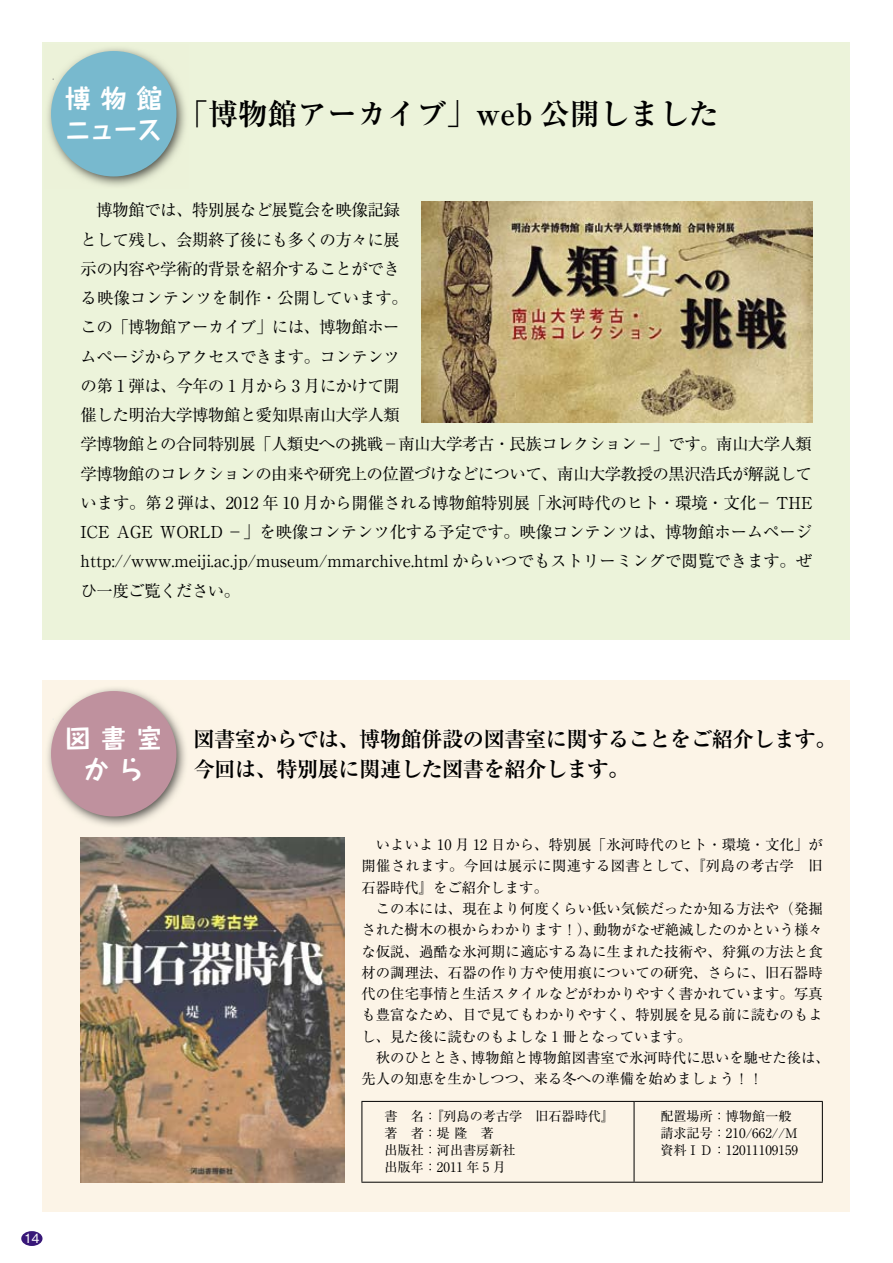
<style>
.page{position:relative;width:893px;height:1263px;background:#fff}
.page>*{position:absolute;margin:0;border:0;box-sizing:border-box;transform-origin:0 0}
.t1{font:700 29.7px "Ryumin Pro";color:#000}
.t2{font:700 25.5px/32px "Taka Hand Std";letter-spacing:.4em;color:#fff;text-align:center}
.t3{font:700 21.3px/29.7px "Ryumin Pro";letter-spacing:-.025em;color:#000}
.t4{font:16.5px/29.2px "Ryumin Pro";letter-spacing:-.035em;color:#000}
.t5{font:14.4px/21.3px "Ryumin Pro";letter-spacing:.005em;color:#000}
.t6{font:14.4px "Ryumin Pro";letter-spacing:.025em;color:#000}
.t7{font:13.2px/17px "Ryumin Pro";color:#000}
.t8{font:500 12.75px "Gothic BBB Pro";color:#fff}
</style>
<div class="page">
<div style="left:21px;top:1231px;width:22px;height:15px;background:#381778;border-radius:50%"></div>
<div style="left:43px;top:43px;width:807px;height:597px;background:#ecf3da"></div>
<div style="left:43px;top:680px;width:807px;height:532px;background:#fcf4e7"></div>
<img style="left:81px;top:837px;width:263px;height:346px">
<img style="left:47px;top:48px;width:139px;height:138px">
<div style="left:51px;top:51px;width:125px;height:125px;background:#78b9ce;border-radius:50%"></div>
<img style="left:47px;top:688px;width:139px;height:138px">
<div style="left:51px;top:691px;width:125px;height:125px;background:#bf919e;border-radius:50%"></div>
<img style="left:421px;top:202px;width:391px;height:220px">
<hr style="left:361px;top:1101px;width:273px;height:1px;background:#000">
<hr style="left:361px;top:1102px;width:1px;height:80px;background:#000">
<hr style="left:634px;top:1101px;width:189px;height:1px;background:#000">
<hr style="left:634px;top:1102px;width:1px;height:80px;background:#000">
<hr style="left:822px;top:1102px;width:1px;height:80px;background:#000">
<hr style="left:361px;top:1182px;width:273px;height:1px;background:#000">
<hr style="left:634px;top:1182px;width:189px;height:1px;background:#000">
<h2 class="t2" style="left:65px;top:80px;width:98px">博物館</h2>
<h2 class="t2" style="left:65px;top:111px;width:99px">ニュース</h2>
<h1 class="t1" style="left:179px;top:90px;width:541px">「博物館アーカイブ」web 公開しました</h1>
<p class="t4" style="left:81px;top:195px;width:733px">　博物館では、特別展など展覧会を映像記録<br>として残し、会期終了後にも多くの方々に展<br>示の内容や学術的背景を紹介することができ<br>る映像コンテンツを制作・公開しています。<br>この「博物館アーカイブ」には、博物館ホー<br>ムページからアクセスできます。コンテンツ<br>の第 1 弾は、今年の 1 月から 3 月にかけて開<br>催した明治大学博物館と愛知県南山大学人類<br>学博物館との合同特別展「人類史への挑戦－南山大学考古・民族コレクション－」です。南山大学人類学博物館のコレクションの由来や研究上の位置づけなどについて、南山大学教授の黒沢浩氏が解説しています。第 2 弾は、2012 年 10 月から開催される博物館特別展「氷河時代のヒト・環境・文化－ THE ICE AGE WORLD －」を映像コンテンツ化する予定です。映像コンテンツは、博物館ホームページhttp://www.meiji.ac j p. /museum/mmarchive.html からいつでもストリーミングで閲覧できます。ぜひ一度ご覧ください。</p>
<h2 class="t2" style="left:65px;top:719px;width:98px">図書室から</h2>
<p class="t8" style="left:24px;top:1228px;width:17px">14</p>
<p class="t3" style="left:193px;top:723px;width:645px">図書室からでは、博物館併設の図書室に関することをご紹介します。今回は、特別展に関連した図書を紹介します。</p>
<p class="t5" style="left:361px;top:833px;width:463px">　いよいよ 10 月 12 日から、特別展「氷河時代のヒト・環境・文化」が</p>
<p class="t6" style="left:361px;top:855px;width:463px">開催されます。今回は展示に関連する図書として、『列島の考古学　旧</p>
<p class="t5" style="left:361px;top:876px;width:188px">石器時代』をご紹介します。</p>
<p class="t5" style="left:361px;top:897px;width:463px">　この本には、現在より何度くらい低い気候だったか知る方法や（発掘</p>
<p class="t5" style="left:593px;top:918px;width:231px">動物がなぜ絶滅したのかという様々</p>
<p class="t5" style="left:361px;top:918px;width:238px">された樹木の根からわかります！）、</p>
<p class="t5" style="left:361px;top:939px;width:463px">な仮説、過酷な氷河期に適応する為に生まれた技術や、狩猟の方法と食</p>
<p class="t5" style="left:361px;top:961px;width:463px">材の調理法、石器の作り方や使用痕についての研究、さらに、旧石器時</p>
<p class="t5" style="left:361px;top:982px;width:463px">代の住宅事情と生活スタイルなどがわかりやすく書かれています。写真</p>
<p class="t5" style="left:361px;top:1003px;width:463px">も豊富なため、目で見てもわかりやすく、特別展を見る前に読むのもよ</p>
<p class="t5" style="left:361px;top:1024px;width:332px">し、見た後に読むのもよしな 1 冊となっています。</p>
<p class="t5" style="left:471px;top:1046px;width:360px">博物館と博物館図書室で氷河時代に思いを馳せた後は、</p>
<p class="t5" style="left:361px;top:1046px;width:403px">　秋のひととき、<br>先人の知恵を生かしつつ、来る冬への準備を始めましょう!!</p>
<p class="t7" style="left:384px;top:1107px;width:231px">書　名『：列島の考古学　旧石器時代『著　者：堤隆　著<br>出版社：河出書房新社<br>出版年：2011 年 5 月</p>
<p class="t7" style="left:660px;top:1107px;width:139px">配置場所：博物館一般請求記号：210/662//M資料ＩＤ：12011109159</p>
</div>
